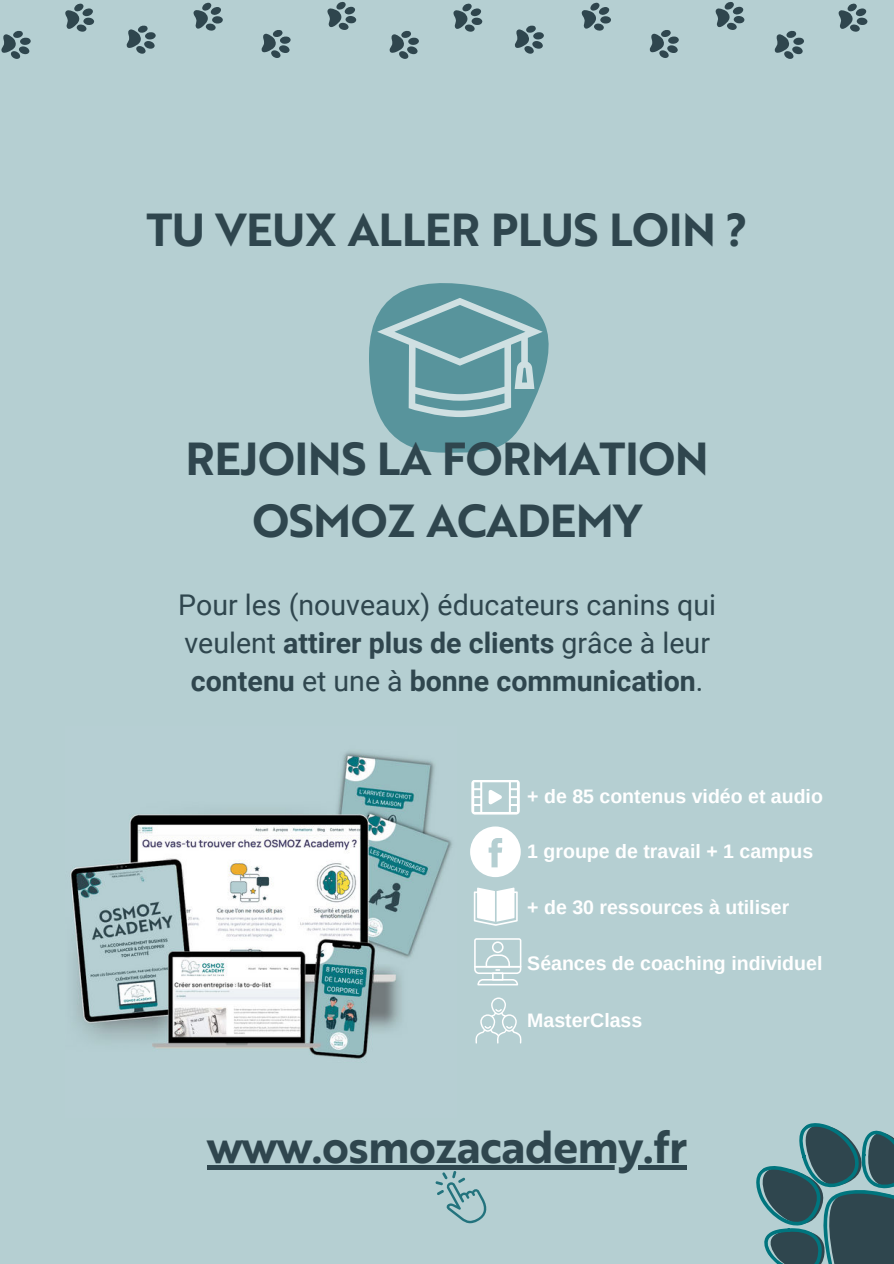
<style>
.page{position:relative;width:894px;height:1264px;background:#fff}
.page>*{position:absolute;margin:0;border:0;box-sizing:border-box;transform-origin:0 0}
.t1{font:45px/61.9px "Brother 1816 Bold";letter-spacing:-.01em;color:#2f464e;text-align:center}
.t2{font:28.5px/38.2px "Roboto";color:#2f464e}
.t3{font:700 19.5px "Arimo";color:#fff}
.s1{font-weight:700}
</style>
<div class="page">
<div style="left:0;top:0;width:893px;height:1263px;background:#b5cfd2"></div>
<svg style="left:261px;top:30px;width:29px;height:28px"></svg>
<svg style="left:65px;top:3px;width:29px;height:29px"></svg>
<svg style="left:1px;top:30px;width:30px;height:29px"></svg>
<svg style="left:193px;top:2px;width:30px;height:29px"></svg>
<svg style="left:126px;top:25px;width:30px;height:29px"></svg>
<svg style="left:327px;top:2px;width:29px;height:28px"></svg>
<svg style="left:649px;top:30px;width:29px;height:28px"></svg>
<svg style="left:453px;top:3px;width:29px;height:29px"></svg>
<svg style="left:389px;top:30px;width:30px;height:29px"></svg>
<svg style="left:581px;top:2px;width:30px;height:29px"></svg>
<svg style="left:515px;top:25px;width:29px;height:29px"></svg>
<svg style="left:715px;top:2px;width:29px;height:28px"></svg>
<svg style="left:369px;top:283px;width:180px;height:170px"></svg>
<img style="left:70px;top:752px;width:382px;height:307px">
<svg style="left:471px;top:780px;width:48px;height:34px"></svg>
<svg style="left:473px;top:887px;width:44px;height:38px"></svg>
<svg style="left:470px;top:826px;width:50px;height:51px"></svg>
<svg style="left:474px;top:938px;width:47px;height:47px"></svg>
<svg style="left:475px;top:997px;width:46px;height:46px"></svg>
<svg style="left:756px;top:1123px;width:137px;height:140px"></svg>
<svg style="left:838px;top:3px;width:29px;height:29px"></svg>
<svg style="left:774px;top:30px;width:30px;height:29px"></svg>
<svg style="left:435px;top:1171px;width:51px;height:52px"></svg>
<div style="left:207px;top:1164px;width:479px;height:5px;background:#2f464e"></div>
<h1 class="t1" style="left:146px;top:197px;width:603px">TU VEUX ALLER PLUS LOIN ?</h1>
<h1 class="t1" style="left:185px;top:426px;width:524px">REJOINS LA FORMATION<br>OSMOZ ACADEMY</h1>
<h2 class="t2" style="left:178px;top:584px;width:539px">Pour les (nouveaux) éducateurs canins qui veulent <span class="s1">attirer plus de clients</span> grâce à leur <span class="s1">contenu</span> et une à <span class="s1">bonne communication</span>.</h2>
<p class="t3" style="left:527px;top:782px;width:297px">+ de 85 contenus vidéo et audio</p>
<p class="t3" style="left:527px;top:837px;width:287px">1 groupe de travail + 1 campus</p>
<p class="t3" style="left:527px;top:894px;width:263px">+ de 30 ressources à utiliser</p>
<p class="t3" style="left:527px;top:950px;width:296px">Séances de coaching individuel</p>
<p class="t3" style="left:527px;top:1007px;width:116px">MasterClass</p>
<h1 class="t1" style="left:207px;top:1113px;width:481px">www.osmozacademy.fr</h1>
</div>
